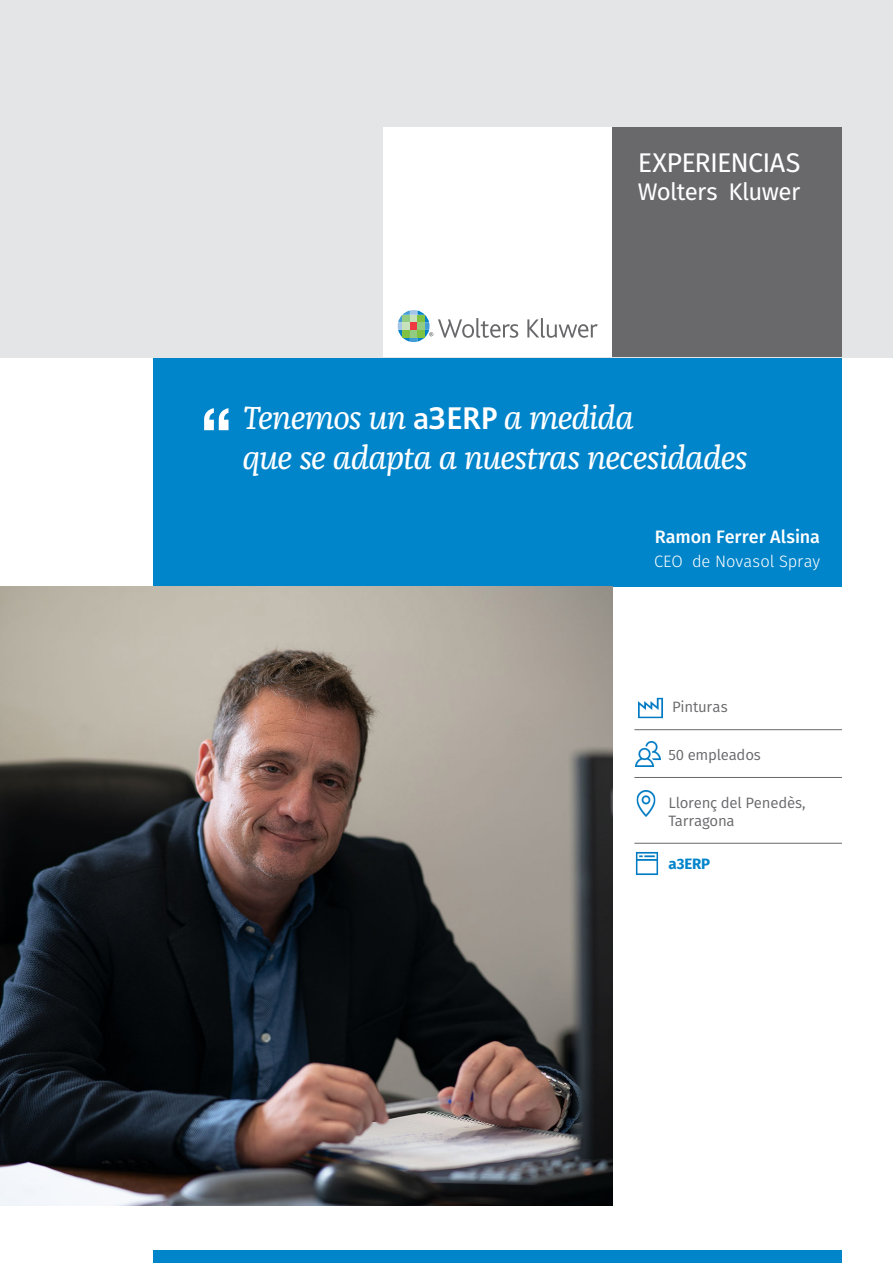
<style>
.page{position:relative;width:893px;height:1263px;background:#fff}
.page>*{position:absolute;margin:0;border:0;box-sizing:border-box;transform-origin:0 0}
.WK3-TITULAR{font:italic 33px/39.6px "Franziska Pro";letter-spacing:-.025em;color:#fff}
.WK1-_NOMBRE_PRODUCTO{font:27px "Fira Sans";letter-spacing:-.03em;color:#fff}
.WK1-_NOMBRE_PRODUCTO-2{font:24px "Fira Sans";letter-spacing:-.025em;color:#fff}
.t1{font:500 18px "Fira Sans";letter-spacing:-.005em;color:#fff}
.t2{font:300 16.5px "Fira Sans";letter-spacing:-.005em;color:#fff}
.wk5_-_INDICE{font:15px/18px "Fira Sans";letter-spacing:-.015em;color:#69696c}
.wk5_-_INDICE_copia{font:700 15px "Fira Sans";letter-spacing:-.01em;color:#0084ca}
.s1{font-family:"Bliss 2";font-weight:500;font-style:normal}
.s2{font-family:"Bliss 2";font-weight:700;font-style:normal}
.s3{font-family:"Bliss";font-weight:700;font-style:normal}
</style>
<div class="page">
<div style="left:153px;top:357px;width:689px;height:230px;background:#0084ca"></div>
<div style="left:0;top:0;width:893px;height:357px;background:#e4e5e7"></div>
<div style="left:153px;top:1250px;width:689px;height:13px;background:#0084ca"></div>
<div style="left:383px;top:128px;width:229px;height:229px;background:#fff"></div>
<svg style="left:398px;top:310px;width:200px;height:32px"></svg>
<div style="left:612px;top:128px;width:230px;height:229px;background:#69696c"></div>
<img style="left:0;top:587px;width:613px;height:619px">
<svg style="left:204px;top:408px;width:25px;height:22px"></svg>
<hr style="left:634px;top:729px;width:208px;height:1px;background:#69696c">
<hr style="left:634px;top:777px;width:208px;height:1px;background:#69696c">
<hr style="left:634px;top:843px;width:208px;height:1px;background:#69696c">
<img style="left:635px;top:741px;width:26px;height:25px">
<img style="left:636px;top:790px;width:20px;height:26px">
<img style="left:635px;top:852px;width:24px;height:23px">
<img style="left:638px;top:697px;width:25px;height:22px">
<p class="WK1-_NOMBRE_PRODUCTO" style="left:638px;top:142px;width:164px">EXPERIENCIAS</p>
<p class="WK1-_NOMBRE_PRODUCTO-2" style="left:638px;top:174px;width:164px">Wolters Kluwer</p>
<p class="WK3-TITULAR" style="left:242px;top:398px;width:507px">Tenemos un <span class="s1">a</span><span class="s2">3</span><span class="s3">ERP</span> a medida<br>que se adapta a nuestras necesidades</p>
<p class="t1" style="left:655px;top:523px;width:167px">Ramon Ferrer Alsina</p>
<p class="t2" style="left:654px;top:550px;width:168px">CEO de Novasol Spray</p>
<p class="wk5_-_INDICE" style="left:672px;top:698px;width:57px">Pinturas</p>
<p class="wk5_-_INDICE" style="left:668px;top:746px;width:94px">50 empleados</p>
<p class="wk5_-_INDICE" style="left:668px;top:793px;width:139px">Llorenç del Penedès,<br>Tarragona</p>
<p class="wk5_-_INDICE_copia" style="left:668px;top:852px;width:43px">a3ERP</p>
</div>
